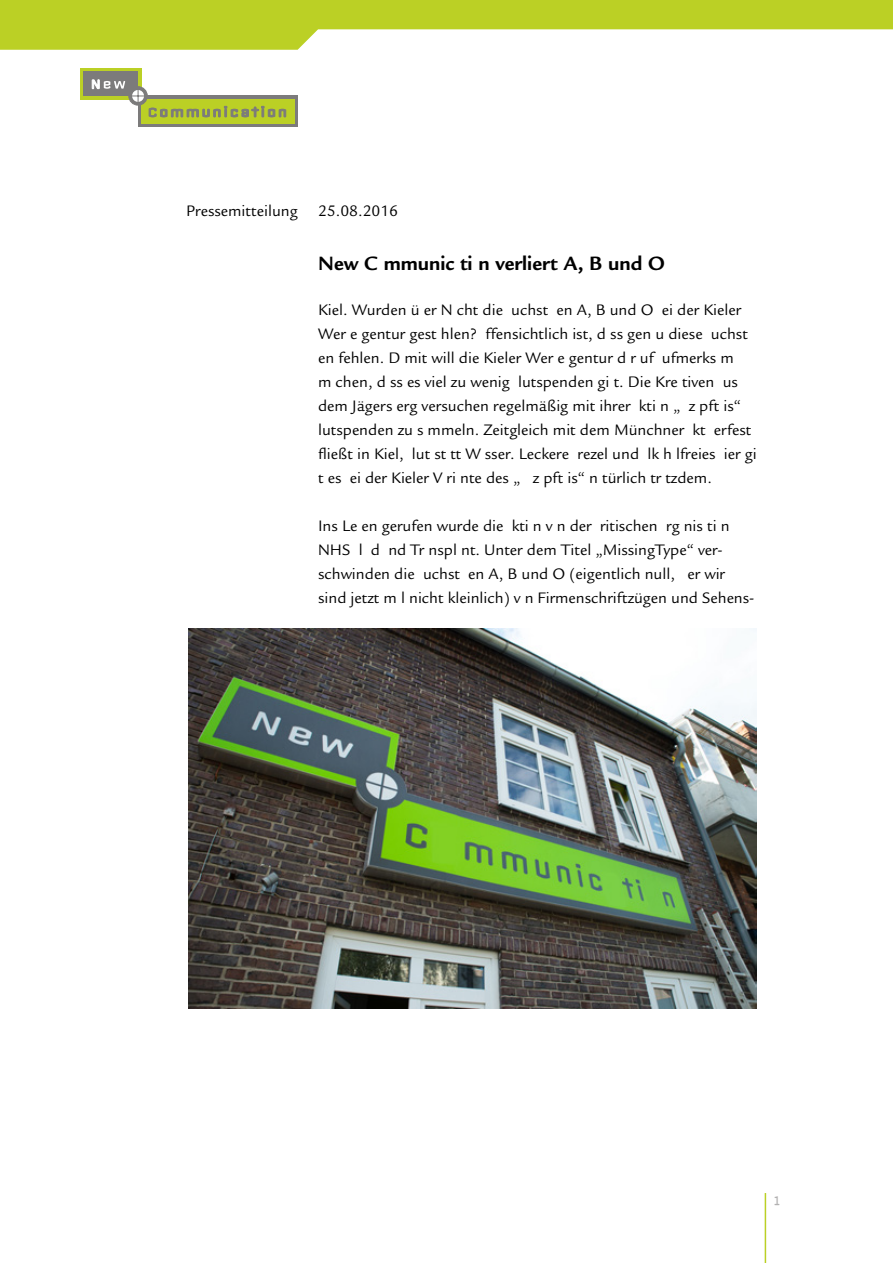
<style>
.page{position:relative;width:893px;height:1263px;background:#fff}
.page>*{position:absolute;margin:0;border:0;box-sizing:border-box;transform-origin:0 0}
.t1{font:700 21px "Legacy Sans Std";color:#000}
.t2{font:16.5px/24px "Legacy Sans Std";color:#000}
.t3{font:12px "Clicker";color:#b3b2b2}
</style>
<div class="page">
<hr style="left:765px;top:1193px;width:1px;height:70px;background:#bbd025">
<div style="left:80px;top:68px;width:62px;height:32px;background:#bbd025"></div>
<div style="left:138px;top:96px;width:160px;height:31px;background:#7c7b7b"></div>
<div style="left:141px;top:99px;width:153px;height:25px;background:#bbd025"></div>
<div style="left:83px;top:71px;width:55px;height:25px;background:#7c7b7b"></div>
<svg style="left:92px;top:80px;width:194px;height:37px"></svg>
<img style="left:189px;top:629px;width:568px;height:379px">
<svg style="left:0;top:0;width:893px;height:50px"></svg>
<p class="t2" style="left:186px;top:199px;width:213px">Pressemitteilung 25.08.2016</p>
<p class="t1" style="left:318px;top:251px;width:348px">New C mmunic ti n verliert A, B und O</p>
<p class="t2" style="left:318px;top:298px;width:440px">Kiel. Wurden ü er N cht die uchst en A, B und O ei der Kieler Wer e gentur gest hlen? ffensichtlich ist, d ss gen u diese uchst en fehlen. D mit will die Kieler Wer e gentur d r uf ufmerks m<br>m chen, d ss es viel zu wenig lutspenden gi t. Die Kre tiven us dem Jägers erg versuchen regelmäßig mit ihrer kti n „ z pft is“ lutspenden zu s mmeln. Zeitgleich mit dem Münchner kt erfest fließt in Kiel, lut st tt W sser. Leckere rezel und lk h lfreies ier gi t es ei der Kieler V ri nte des „ z pft is“ n türlich tr tzdem.</p>
<p class="t2" style="left:318px;top:514px;width:438px">Ins Le en gerufen wurde die kti n v n der ritischen rg nis ti n NHS l d nd Tr nspl nt. Unter dem Titel „MissingType“ ver&shy;schwinden die uchst en A, B und O (eigentlich null, er wir sind jetzt m l nicht kleinlich) v n Firmenschriftzügen und Sehens-</p>
<p class="t3" style="left:774px;top:1194px;width:8px">1</p>
</div>
